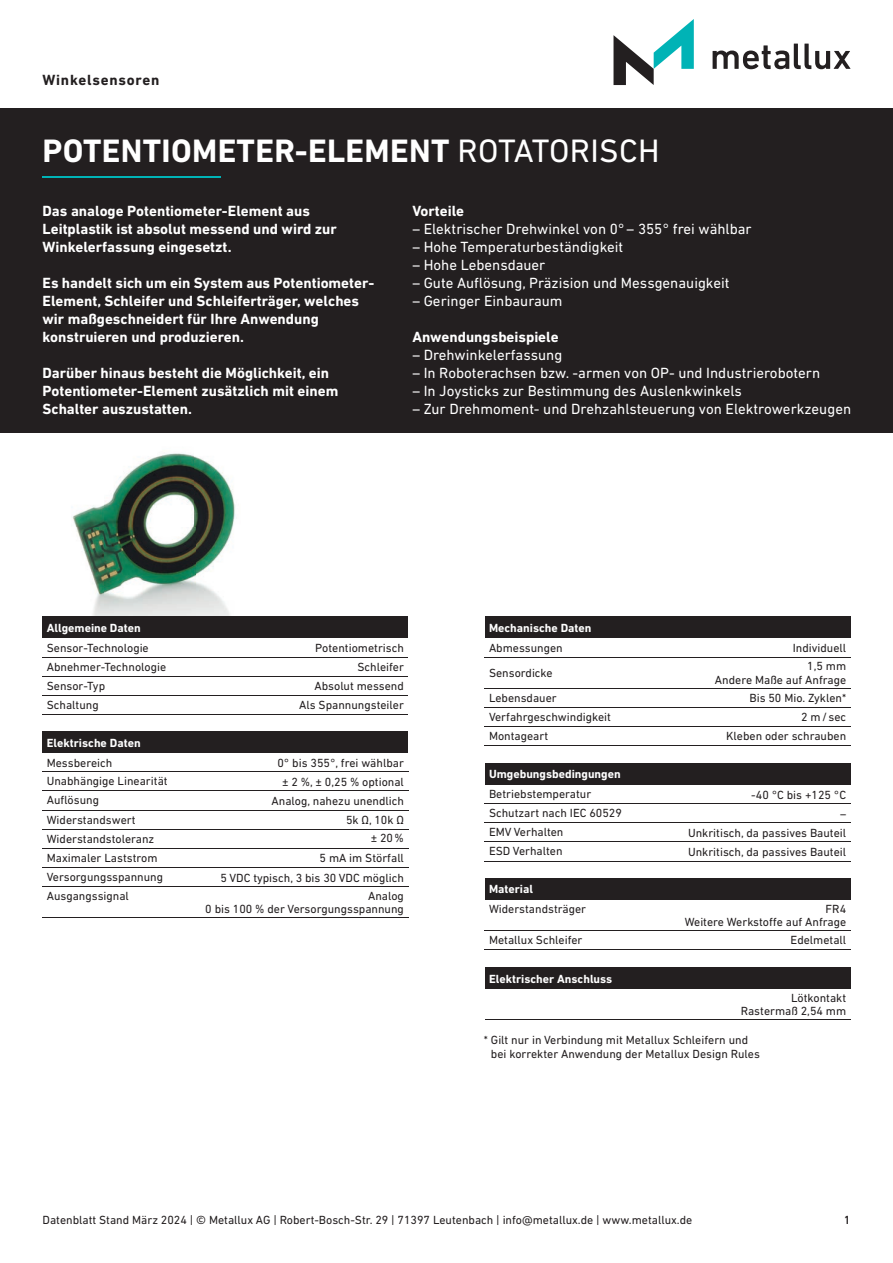
<style>
.page{position:relative;width:893px;height:1263px;background:#fff}
.page>*{position:absolute;margin:0;border:0;box-sizing:border-box;transform-origin:0 0}
.t1{font:700 33px "DIN Next LT Pro";letter-spacing:.01em;color:#fff}
.t2{font:700 15px/18px "DIN Next LT Pro";color:#fff}
.t3{font:15px "DIN Next LT Pro";color:#fff}
.t4{font:700 15px "DIN Next LT Pro";letter-spacing:.05em;color:#231f20}
.t5{font:12px/13.5px "DIN Next LT Pro";color:#231f20;text-align:right}
.t6{font:700 12px "DIN Next LT Pro";color:#fff}
.t7{font:500 12px "DIN Next LT Pro";color:#231f20}
.s1{font-weight:400}
</style>
<div class="page">
<svg style="left:713px;top:44px;width:137px;height:25px"></svg>
<svg style="left:613px;top:19px;width:81px;height:66px"></svg>
<div style="left:0;top:108px;width:893px;height:324px;background:#231f20"></div>
<img style="left:42px;top:453px;width:198px;height:164px">
<hr style="left:43px;top:176px;width:178px;height:1px;background:#00b3b6">
<div style="left:43px;top:731px;width:365px;height:22px;background:#231f20"></div>
<hr style="left:43px;top:771px;width:140px;height:1px;background:#231f20">
<hr style="left:183px;top:771px;width:225px;height:1px;background:#231f20">
<hr style="left:43px;top:790px;width:140px;height:1px;background:#231f20">
<hr style="left:183px;top:790px;width:225px;height:1px;background:#231f20">
<hr style="left:43px;top:810px;width:140px;height:1px;background:#231f20">
<hr style="left:183px;top:810px;width:225px;height:1px;background:#231f20">
<hr style="left:43px;top:829px;width:140px;height:1px;background:#231f20">
<hr style="left:183px;top:829px;width:225px;height:1px;background:#231f20">
<hr style="left:43px;top:848px;width:140px;height:1px;background:#231f20">
<hr style="left:183px;top:848px;width:225px;height:1px;background:#231f20">
<hr style="left:43px;top:867px;width:140px;height:1px;background:#231f20">
<hr style="left:183px;top:867px;width:225px;height:1px;background:#231f20">
<hr style="left:43px;top:886px;width:140px;height:1px;background:#231f20">
<hr style="left:183px;top:886px;width:225px;height:1px;background:#231f20">
<hr style="left:43px;top:917px;width:140px;height:1px;background:#231f20">
<hr style="left:183px;top:917px;width:225px;height:1px;background:#231f20">
<div style="left:485px;top:617px;width:365px;height:21px;background:#231f20"></div>
<hr style="left:485px;top:657px;width:136px;height:1px;background:#231f20">
<hr style="left:621px;top:657px;width:229px;height:1px;background:#231f20">
<hr style="left:485px;top:688px;width:136px;height:1px;background:#231f20">
<hr style="left:621px;top:688px;width:229px;height:1px;background:#231f20">
<hr style="left:485px;top:707px;width:136px;height:1px;background:#231f20">
<hr style="left:621px;top:707px;width:229px;height:1px;background:#231f20">
<hr style="left:485px;top:726px;width:136px;height:1px;background:#231f20">
<hr style="left:621px;top:726px;width:229px;height:1px;background:#231f20">
<hr style="left:485px;top:745px;width:136px;height:1px;background:#231f20">
<hr style="left:621px;top:745px;width:229px;height:1px;background:#231f20">
<div style="left:485px;top:763px;width:365px;height:21px;background:#231f20"></div>
<hr style="left:485px;top:803px;width:170px;height:1px;background:#231f20">
<hr style="left:655px;top:803px;width:195px;height:1px;background:#231f20">
<hr style="left:485px;top:822px;width:170px;height:1px;background:#231f20">
<hr style="left:655px;top:822px;width:195px;height:1px;background:#231f20">
<hr style="left:485px;top:842px;width:170px;height:1px;background:#231f20">
<hr style="left:655px;top:842px;width:195px;height:1px;background:#231f20">
<hr style="left:485px;top:861px;width:170px;height:1px;background:#231f20">
<hr style="left:655px;top:861px;width:195px;height:1px;background:#231f20">
<div style="left:485px;top:878px;width:365px;height:21px;background:#231f20"></div>
<hr style="left:485px;top:930px;width:106px;height:1px;background:#231f20">
<hr style="left:591px;top:930px;width:259px;height:1px;background:#231f20">
<hr style="left:485px;top:949px;width:106px;height:1px;background:#231f20">
<hr style="left:591px;top:949px;width:259px;height:1px;background:#231f20">
<div style="left:43px;top:617px;width:365px;height:21px;background:#231f20"></div>
<hr style="left:43px;top:657px;width:170px;height:1px;background:#231f20">
<hr style="left:213px;top:657px;width:195px;height:1px;background:#231f20">
<hr style="left:43px;top:676px;width:170px;height:1px;background:#231f20">
<hr style="left:213px;top:676px;width:195px;height:1px;background:#231f20">
<hr style="left:43px;top:695px;width:170px;height:1px;background:#231f20">
<hr style="left:213px;top:695px;width:195px;height:1px;background:#231f20">
<hr style="left:43px;top:714px;width:170px;height:1px;background:#231f20">
<hr style="left:213px;top:714px;width:195px;height:1px;background:#231f20">
<div style="left:485px;top:967px;width:365px;height:22px;background:#231f20"></div>
<hr style="left:485px;top:1019px;width:365px;height:1px;background:#231f20">
<p class="t4" style="left:43px;top:75px;width:118px">Winkelsensoren</p>
<h1 class="t1" style="left:43px;top:139px;width:619px">POTENTIOMETER-ELEMENT <span class="s1">ROTATORISCH</span></h1>
<p class="t2" style="left:43px;top:203px;width:296px">Das analoge Potentiometer-Element aus<br>Leitplastik ist absolut messend und wird zur<br>Winkelerfassung eingesetzt.</p>
<p class="t2" style="left:43px;top:275px;width:333px">Es handelt sich um ein System aus Potentiometer-Element, Schleifer und Schleiferträger, welches wir maßgeschneidert für Ihre Anwendung konstruieren und produzieren.</p>
<p class="t2" style="left:43px;top:365px;width:297px">Darüber hinaus besteht die Möglichkeit, ein<br>Poten tio meter-Element zusätzlich mit einem<br>Schalter auszustatten.</p>
<p class="t2" style="left:412px;top:203px;width:53px">Vorteile</p>
<p class="t3" style="left:412px;top:221px;width:341px">– Elektrischer Drehwinkel von 0° – 355° frei wählbar</p>
<p class="t3" style="left:412px;top:239px;width:212px">– Hohe Temperaturbeständigkeit</p>
<p class="t3" style="left:412px;top:257px;width:134px">– Hohe Lebensdauer</p>
<p class="t3" style="left:412px;top:275px;width:319px">– Gute Auflösung, Präzision und Messgenauigkeit</p>
<p class="t3" style="left:412px;top:293px;width:152px">– Geringer Einbauraum</p>
<p class="t2" style="left:412px;top:329px;width:148px">Anwendungsbeispiele</p>
<p class="t3" style="left:412px;top:347px;width:151px">– Drehwinkelerfassung</p>
<p class="t3" style="left:412px;top:365px;width:409px">– In Roboterachsen bzw. -armen von OP- und Industrierobotern</p>
<p class="t3" style="left:412px;top:383px;width:331px">– In Joysticks zur Bestimmung des Auslenkwinkels</p>
<p class="t3" style="left:412px;top:401px;width:440px">– Zur Drehmoment- und Drehzahlsteuerung von Elektrowerkzeugen</p>
<p class="t6" style="left:47px;top:623px;width:96px">Allgemeine Daten</p>
<p class="t5" style="left:47px;top:641px;width:104px">Sensor-Technologie</p>
<p class="t5" style="left:315px;top:641px;width:90px">Potentiometrisch</p>
<p class="t5" style="left:47px;top:660px;width:121px">Abnehmer-Technologie</p>
<p class="t5" style="left:357px;top:660px;width:48px">Schleifer</p>
<p class="t5" style="left:47px;top:679px;width:60px">Sensor-Typ</p>
<p class="t5" style="left:314px;top:679px;width:91px">Absolut messend</p>
<p class="t5" style="left:47px;top:698px;width:53px">Schaltung</p>
<p class="t5" style="left:299px;top:698px;width:106px">Als Spannungsteiler</p>
<p class="t6" style="left:47px;top:738px;width:95px">Elektrische Daten</p>
<p class="t5" style="left:47px;top:756px;width:67px">Messbereich</p>
<p class="t5" style="left:277px;top:756px;width:128px">0° bis 355°, frei wählbar</p>
<p class="t5" style="left:47px;top:774px;width:122px">Unabhängige Linearität</p>
<p class="t5" style="left:282px;top:775px;width:123px">± 2 %, ± 0,25 % optional</p>
<p class="t5" style="left:47px;top:793px;width:54px">Auflösung</p>
<p class="t5" style="left:272px;top:794px;width:134px">Analog, nahezu unendlich</p>
<p class="t5" style="left:47px;top:813px;width:90px">Widerstandswert</p>
<p class="t5" style="left:346px;top:813px;width:59px">5k Ω, 10k Ω</p>
<p class="t5" style="left:47px;top:832px;width:109px">Widerstandstoleranz</p>
<p class="t5" style="left:371px;top:832px;width:35px">± 20 %</p>
<p class="t5" style="left:47px;top:852px;width:112px">Maximaler Laststrom</p>
<p class="t5" style="left:320px;top:852px;width:86px">5 mA im Störfall</p>
<p class="t5" style="left:47px;top:870px;width:118px">Versorgungsspannung</p>
<p class="t5" style="left:220px;top:871px;width:185px">5 VDC typisch, 3 bis 30 VDC möglich</p>
<p class="t5" style="left:47px;top:889px;width:84px">Ausgangssignal</p>
<p class="t5" style="left:205px;top:889px;width:200px">Analog<br>0 bis 100 % der Versorgungsspannung</p>
<p class="t6" style="left:489px;top:623px;width:104px">Mechanische Daten</p>
<p class="t5" style="left:489px;top:641px;width:75px">Abmessungen</p>
<p class="t5" style="left:793px;top:641px;width:55px">Individuell</p>
<p class="t5" style="left:489px;top:666px;width:65px">Sensordicke</p>
<p class="t5" style="left:715px;top:659px;width:133px">1,5 mm<br>Andere Maße auf Anfrage</p>
<p class="t5" style="left:489px;top:691px;width:69px">Lebensdauer</p>
<p class="t5" style="left:749px;top:691px;width:98px">Bis 50 Mio. Zyklen*</p>
<p class="t5" style="left:489px;top:710px;width:124px">Verfahrgeschwindigkeit</p>
<p class="t5" style="left:801px;top:710px;width:47px">2 m / sec</p>
<p class="t5" style="left:489px;top:729px;width:61px">Montageart</p>
<p class="t5" style="left:726px;top:729px;width:121px">Kleben oder schrauben</p>
<p class="t6" style="left:489px;top:770px;width:133px">Umgebungsbedingungen</p>
<p class="t5" style="left:489px;top:787px;width:104px">Betriebstemperatur</p>
<p class="t5" style="left:751px;top:788px;width:96px">-40 °C bis +125 °C</p>
<p class="t5" style="left:489px;top:806px;width:134px">Schutzart nach IEC 60529</p>
<p class="t5" style="left:840px;top:807px;width:8px">–</p>
<p class="t5" style="left:489px;top:825px;width:76px">EMV Verhalten</p>
<p class="t5" style="left:688px;top:826px;width:160px">Unkritisch, da passives Bauteil</p>
<p class="t5" style="left:489px;top:844px;width:75px">ESD Verhalten</p>
<p class="t5" style="left:688px;top:845px;width:160px">Unkritisch, da passives Bauteil</p>
<p class="t6" style="left:489px;top:885px;width:46px">Material</p>
<p class="t5" style="left:489px;top:902px;width:99px">Widerstandsträger</p>
<p class="t5" style="left:685px;top:902px;width:163px">FR4<br>Weitere Werkstoffe auf Anfrage</p>
<p class="t5" style="left:489px;top:933px;width:95px">Metallux Schleifer</p>
<p class="t5" style="left:791px;top:934px;width:57px">Edelmetall</p>
<p class="t6" style="left:489px;top:974px;width:125px">Elektrischer Anschluss</p>
<p class="t5" style="left:741px;top:991px;width:107px">Lötkontakt<br>Rastermaß 2,54 mm</p>
<p class="t5" style="left:491px;top:1034px;width:271px;text-align:left;text-indent:-7px">* Gilt nur in Verbindung mit Metallux Schleifern und bei korrekter Anwendung der Metallux Design Rules</p>
<p class="t5" style="left:43px;top:1213px;width:651px">Datenblatt Stand März 2024 | © Metallux AG | Robert-Bosch-Str. 29 | 71397 Leutenbach | info@metallux.de | www.metallux.de</p>
<p class="t7" style="left:844px;top:1213px;width:8px">1</p>
</div>
